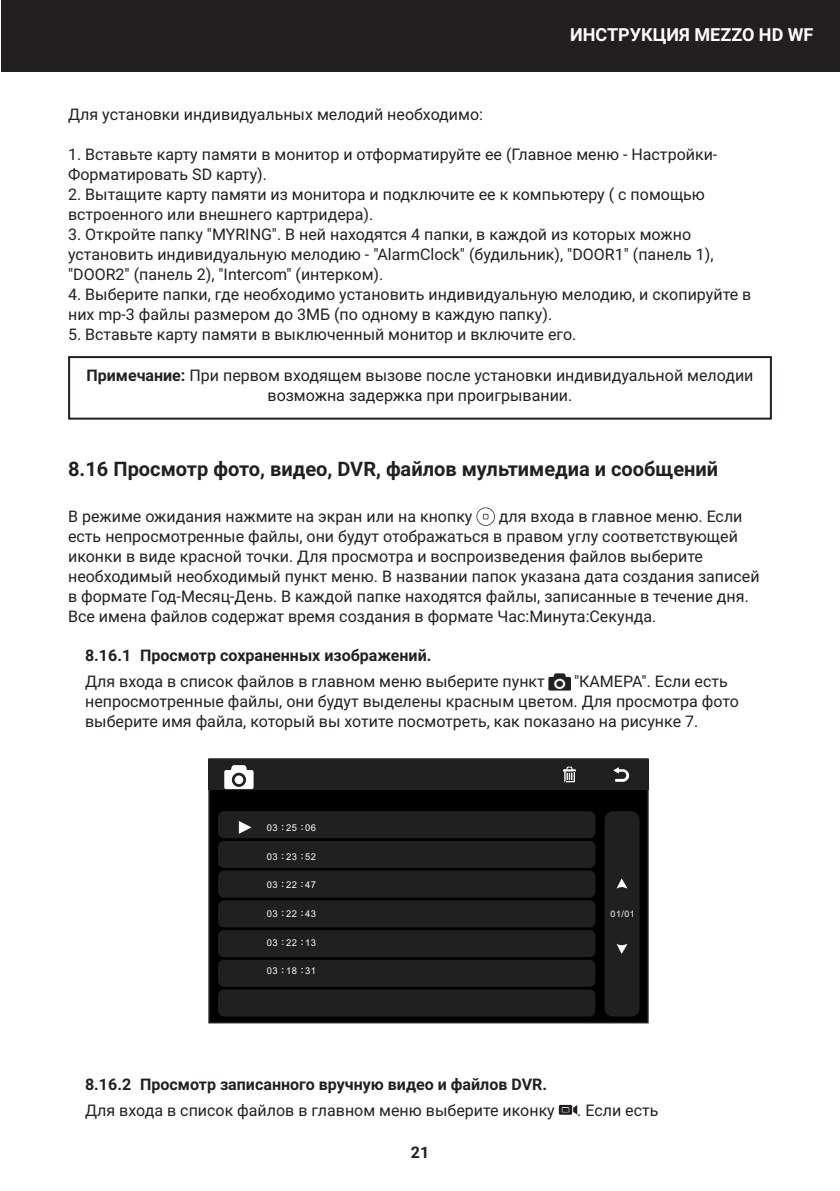
<style>
.page{position:relative;width:840px;height:1191px;background:#fff}
.page>*{position:absolute;margin:0;border:0;box-sizing:border-box;transform-origin:0 0}
.t1{font:700 20px "Roboto";color:#231f20}
.t2{font:700 18px "Roboto";color:#fff}
.t3{font:16px/20px "Roboto";color:#231f20}
.t4{font:700 16px "Roboto";color:#231f20}
.t5{font:9.4px "Arial";letter-spacing:.055em;color:#fff}
.t6{font:8.8px "Arial";color:#fff}
.s1{font-weight:700}
.s2{font-family:"Hira Min Pro N W3"}
</style>
<div class="page">
<div style="left:1px;top:0;width:838px;height:71px;background:#231f20"></div>
<div style="left:68px;top:356px;width:703px;height:63px;border:2px solid #231f20"></div>
<svg style="left:476px;top:507px;width:18px;height:19px"></svg>
<img style="left:548px;top:673px;width:21px;height:18px">
<svg style="left:558px;top:1105px;width:19px;height:9px"></svg>
<div style="left:209px;top:759px;width:438px;height:263px;background:#000"></div>
<div style="left:208px;top:758px;width:440px;height:265px;border:2px solid #231f20"></div>
<div style="left:218px;top:811px;width:377px;height:27px;background:#202020;border-radius:6px"></div>
<div style="left:218px;top:841px;width:377px;height:27px;background:#202020;border-radius:6px"></div>
<div style="left:218px;top:870px;width:377px;height:27px;background:#202020;border-radius:6px"></div>
<div style="left:218px;top:900px;width:377px;height:27px;background:#202020;border-radius:6px"></div>
<div style="left:218px;top:930px;width:377px;height:27px;background:#202020;border-radius:6px"></div>
<div style="left:218px;top:959px;width:377px;height:27px;background:#202020;border-radius:6px"></div>
<div style="left:218px;top:989px;width:377px;height:27px;background:#202020;border-radius:6px"></div>
<div style="left:208px;top:759px;width:440px;height:31px;background:#202020"></div>
<div style="left:604px;top:811px;width:35px;height:205px;background:#202020;border-radius:8px"></div>
<svg style="left:617px;top:878px;width:10px;height:10px"></svg>
<svg style="left:616px;top:943px;width:11px;height:11px"></svg>
<svg style="left:238px;top:821px;width:13px;height:13px"></svg>
<svg style="left:613px;top:767px;width:16px;height:15px"></svg>
<svg style="left:563px;top:766px;width:12px;height:16px"></svg>
<svg style="left:224px;top:765px;width:29px;height:24px"></svg>
<p class="t2" style="left:570px;top:22px;width:244px">ИНСТРУКЦИЯ MEZZO HD WF</p>
<p class="t3" style="left:68px;top:103px;width:416px">Для установки индивидуальных мелодий необходимо:</p>
<p class="t3" style="left:68px;top:143px;width:650px">1. Вставьте карту памяти в монитор и отформатируйте ее (Главное меню - Настройки-<br>Форматировать SD карту).</p>
<p class="t3" style="left:68px;top:183px;width:638px">2. Вытащите карту памяти из монитора и подключите ее к компьютеру ( с помощью встроенного или внешнего картридера).</p>
<p class="t3" style="left:68px;top:223px;width:646px">3. Откройте папку "MYRING". В ней находятся 4 папки, в каждой из которых можно установить индивидуальную мелодию - "AlarmClock" (будильник), "DOOR1" (панель 1), "DOOR2" (панель 2), "Intercom" (интерком).</p>
<p class="t3" style="left:68px;top:283px;width:684px">4. Выберите папки, где необходимо установить индивидуальную мелодию, и скопируйте в них mp-3 файлы размером до 3МБ (по одному в каждую папку).</p>
<p class="t3" style="left:68px;top:323px;width:509px">5. Вставьте карту памяти в выключенный монитор и включите его.</p>
<p class="t3" style="left:86px;top:365px;width:668px;text-align:center"><span class="s1">Примечание:</span> При первом входящем вызове после установки индивидуальной мелодии возможна задержка при проигрывании.</p>
<p class="t1" style="left:68px;top:455px;width:651px">8.16 Просмотр фото, видео, DVR, файлов мультимедиа и сообщений</p>
<p class="t3" style="left:68px;top:505px;width:406px">В режиме ожидания нажмите на экран или на кнопку</p>
<p class="t3" style="left:68px;top:505px;width:692px;text-indent:430px">для входа в главное меню. Если есть непросмотренные файлы, они будут отображаться в правом углу соответствующей иконки в виде красной точки. Для просмотра и воспроизведения файлов выберите необходимый необходимый пункт меню. В названии папок указана дата создания записей в формате Год-Месяц-День. В каждой папке находятся файлы, записанные в течение дня.<br>Все имена файлов содержат время создания в формате Час:Минута:Секунда.</p>
<p class="t4" style="left:85px;top:644px;width:347px">8.16.1 Просмотр сохраненных изображений.</p>
<p class="t3" style="left:85px;top:670px;width:461px">Для входа в список файлов в главном меню выберите пункт</p>
<p class="t3" style="left:85px;top:670px;width:655px;text-indent:488px">"КАМЕРА". Если есть непросмотренные файлы, они будут выделены красным цветом. Для просмотра фото выберите имя файла, который вы хотите посмотреть, как показано на рисунке 7.</p>
<p class="t5" style="left:267px;top:821px;width:51px">03<span class="s2">：</span>25<span class="s2">：</span>06</p>
<p class="t5" style="left:267px;top:850px;width:51px">03<span class="s2">：</span>23<span class="s2">：</span>52</p>
<p class="t5" style="left:267px;top:878px;width:51px">03<span class="s2">：</span>22<span class="s2">：</span>47</p>
<p class="t5" style="left:267px;top:907px;width:51px">03<span class="s2">：</span>22<span class="s2">：</span>43</p>
<p class="t5" style="left:267px;top:936px;width:51px">03<span class="s2">：</span>22<span class="s2">：</span>13</p>
<p class="t5" style="left:267px;top:964px;width:51px">03<span class="s2">：</span>18<span class="s2">：</span>31</p>
<p class="t5" style="left:261px;top:936px;width:51px">01<span class="s2">：</span>17<span class="s2">：</span>39</p>
<p class="t5" style="left:261px;top:964px;width:51px">0 <span class="s2">：</span>48<span class="s2">：</span>15</p>
<p class="t6" style="left:610px;top:908px;width:26px">01/01</p>
<p class="t5" style="left:608px;top:910px;width:27px">01/01</p>
<p class="t4" style="left:85px;top:1073px;width:463px">8.16.2 Просмотр записанного вручную видео и файлов DVR.</p>
<p class="t3" style="left:85px;top:1099px;width:471px">Для входа в список файлов в главном меню выберите иконку</p>
<p class="t3" style="left:577px;top:1099px;width:83px">. Если есть</p>
<p class="t4" style="left:410px;top:1140px;width:20px">21</p>
</div>
